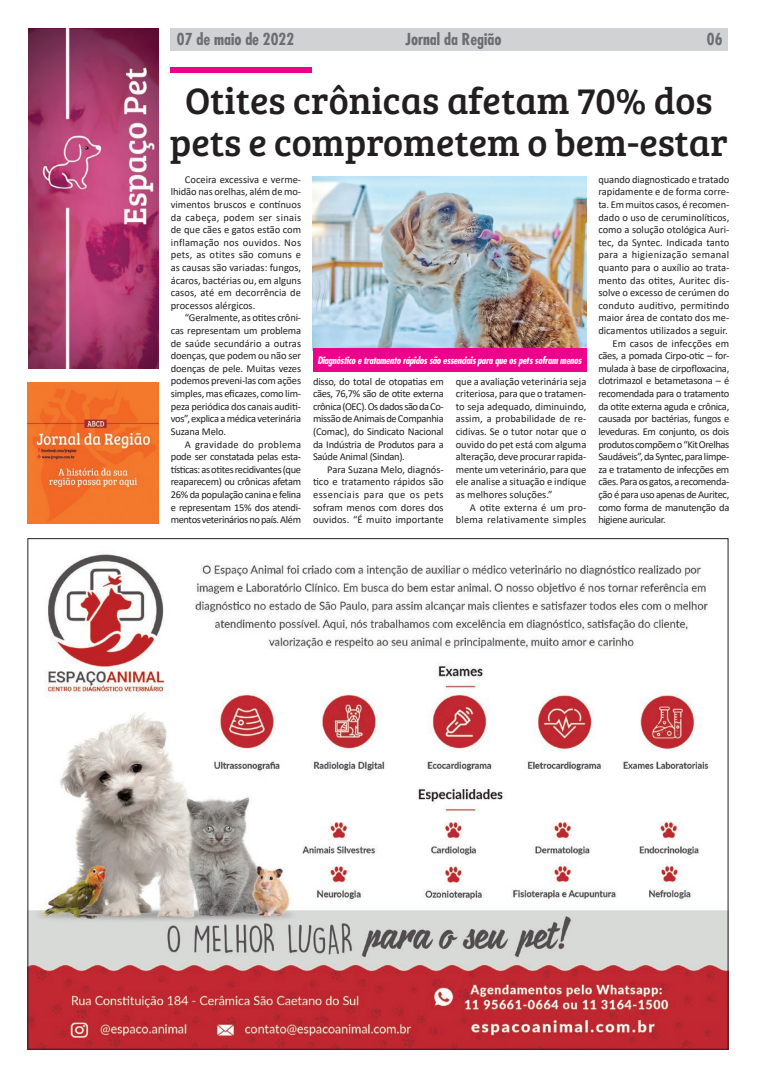
<style>
.page{position:relative;width:757px;height:1078px;background:#fff}
.page>*{position:absolute;margin:0;border:0;box-sizing:border-box;transform-origin:0 0}
.Titulos{font:38px "Bree Serif";color:#231f20}
.texto{font:700 condensed 16px "Futura";color:#6c6d70}
.texto-2{font:10.5px/12.6px "Calibri";letter-spacing:-.01em;color:#231f20;text-align:justify}
.texto-3{font:10.5px/12.6px "Calibri";letter-spacing:.02em;color:#231f20;text-align:right}
.Legendas_novas{font:italic 700 condensed 10px "Futura";letter-spacing:-.03em;color:#fff}
</style>
<div class="page">
<div style="left:170px;top:28px;width:558px;height:23px;background:#d1d2d4"></div>
<img style="left:28px;top:382px;width:130px;height:141px">
<img style="left:28px;top:28px;width:131px;height:340px">
<div style="left:170px;top:67px;width:142px;height:6px;background:#ed028c"></div>
<img style="left:313px;top:177px;width:273px;height:171px">
<img style="left:29px;top:553px;width:697px;height:494px">
<div style="left:313px;top:348px;width:273px;height:24px;background:#ed028c"></div>
<p class="texto" style="left:177px;top:29px;width:119px">07 de maio de 2022</p>
<p class="texto" style="left:405px;top:29px;width:97px">Jornal da Região</p>
<p class="texto" style="left:707px;top:29px;width:17px">06</p>
<p class="Titulos" style="left:185px;top:73px;width:529px">Otites crônicas afetam 70% dos</p>
<p class="Titulos" style="left:170px;top:115px;width:560px">pets e comprometem o bem-estar</p>
<p class="texto-2" style="left:171px;top:173px;width:132px;text-indent:14px">Coceira excessiva e verme&shy;lhidão nas orelhas, além de mo&shy;vimentos bruscos e contínuos da cabeça, podem ser sinais de que cães e gatos estão com inflamação nos ouvidos. Nos pets, as otites são comuns e as causas são variadas: fungos, ácaros, bactérias ou, em alguns casos, até em decorrência de processos alérgicos.</p>
<p class="texto-2" style="left:171px;top:311px;width:132px;text-indent:14px">“Geralmente, as otites crôni&shy;cas representam um problema de saúde secundário a outras doenças, que podem ou não ser doenças de pele. Muitas vezes podemos preveni-las com ações simples, mas eficazes, como lim&shy;peza periódica dos canais auditi&shy;vos”, explica a médica veterinária Suzana Melo.</p>
<p class="texto-2" style="left:171px;top:437px;width:132px;text-indent:14px">A gravidade do problema pode ser constatada pelas esta&shy;tísticas: as otites recidivantes (que reaparecem) ou crônicas afetam 26% da população canina e felina e representam 15% dos atendi&shy;mentos veterinários no país. Além</p>
<p class="texto-2" style="left:598px;top:173px;width:132px">quando diagnosticado e tratado rapidamente e de forma corre&shy;ta. Em muitos casos, é recomen&shy;dado o uso de ceruminolíticos, como a solução otológica Auri&shy;tec, da Syntec. Indicada tanto para a higienização semanal quanto para o auxílio ao trata&shy;mento das otites, Auritec dis&shy;solve o excesso de cerúmen do conduto auditivo, permitindo maior área de contato dos me&shy;dicamentos utilizados a seguir.</p>
<p class="texto-2" style="left:598px;top:336px;width:133px;text-indent:14px">Em casos de infecções em cães, a pomada Cirpo-otic – for&shy;mulada à base de cirpofloxacina, clotrimazol e betametasona – é recomendada para o tratamento da otite externa aguda e crônica, causada por bactérias, fungos e leveduras. Em conjunto, os dois produtos compõem o “Kit Orelhas Saudáveis”, da Syntec, para limpe&shy;za e tratamento de infecções em cães. Para os gatos, a recomenda&shy;ção é para uso apenas de Auritec, como forma de manutenção da higiene auricular.</p>
<p class="Legendas_novas" style="left:317px;top:353px;width:266px">Diagnóstico e tratamento rápidos são essenciais para que os pets sofram menos</p>
<p class="texto-2" style="left:313px;top:374px;width:132px">disso, do total de otopatias em cães, 76,7% são de otite externa crônica (OEC). Os dados são da Co&shy;missão de Animais de Companhia (Comac), do Sindicato Nacional da Indústria de Produtos para a Saúde Animal (Sindan).</p>
<p class="texto-2" style="left:313px;top:462px;width:132px;text-indent:14px">Para Suzana Melo, diagnós&shy;tico e tratamento rápidos são essenciais para que os pets sofram menos com dores dos ouvidos. “É muito importante</p>
<p class="texto-2" style="left:456px;top:374px;width:132px">que a avaliação veterinária seja criteriosa, para que o tratamen&shy;to seja adequado, diminuindo, assim, a probabilidade de re&shy;cidivas. Se o tutor notar que o ouvido do pet está com alguma alteração, deve procurar rapida&shy;mente um veterinário, para que ele analise a situação e indique as melhores soluções.”</p>
<p class="texto-3" style="left:456px;top:500px;width:132px">A otite externa é um pro&shy;blema relativamente simples</p>
</div>
